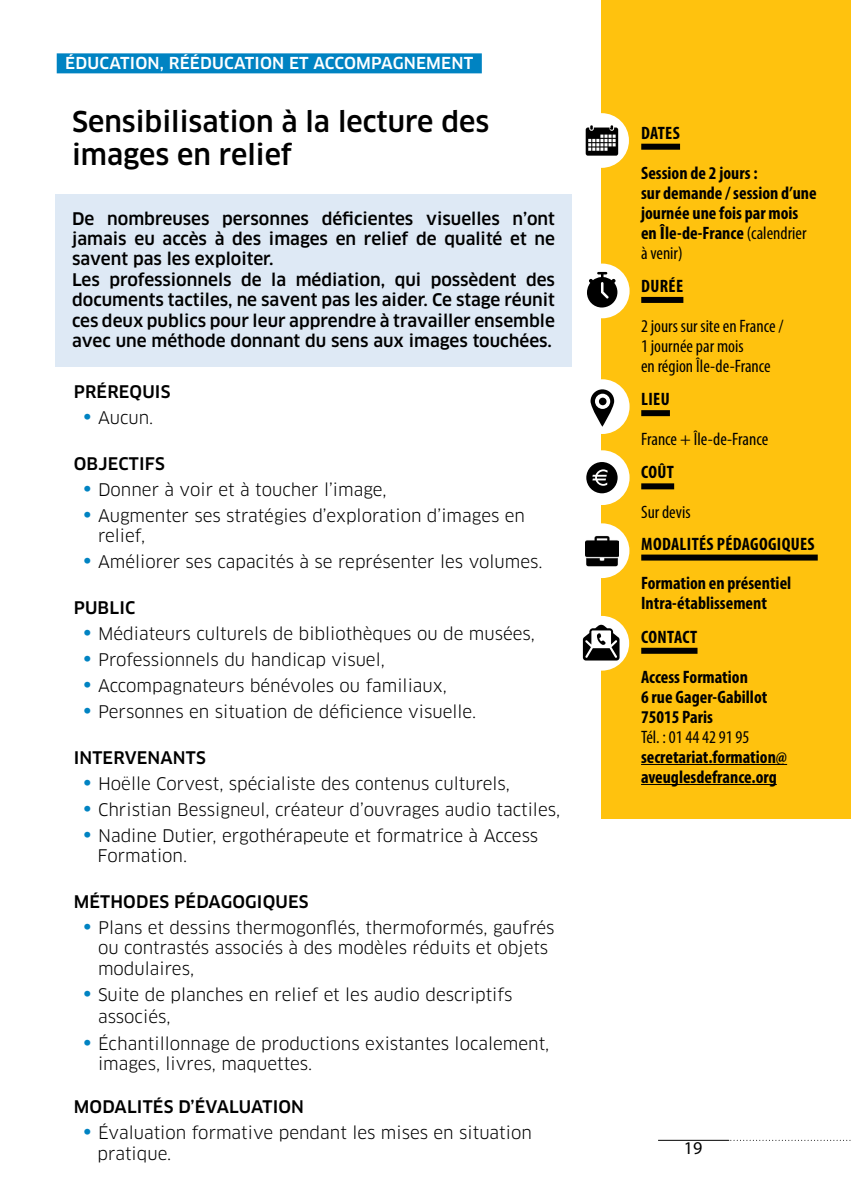
<style>
.page{position:relative;width:851px;height:1191px;background:#fff}
.page>*{position:absolute;margin:0;border:0;box-sizing:border-box;transform-origin:0 0}
.t1{font:500 28px/33.6px "Clan OT";color:#000}
.t2{font:28px/26px "Myriad Pro";color:#0083c2}
.t3{font:700 condensed 18px/20px "Myriad Pro";color:#000}
.t4{font:condensed 18px/20px "Myriad Pro";color:#000}
.t5{font:700 condensed 18px "Myriad Pro";letter-spacing:.02em;color:#000}
.t6{font:18px "Myriad Pro";color:#000}
.t7{font:17px/20.4px "Clan OT";color:#000}
.t8{font:500 17px/20.4px "Clan OT";color:#000}
.t9{font:500 16.2px "Clan OT";letter-spacing:.01em;color:#fff}
.s1{font-family:"Myriad Pro";font-size:28px;color:#0083c2}
.s2{font-stretch:normal}
.s3{font-weight:400}
</style>
<div class="page">
<div style="left:601px;top:0;width:249px;height:819px;background:#ffc20e"></div>
<hr style="left:658px;top:1139px;width:69px;height:1px;background:#000">
<svg style="left:727px;top:1139px;width:124px;height:1px"></svg>
<div style="left:57px;top:53px;width:424px;height:20px;background:#0083c2"></div>
<div style="left:574px;top:379px;width:55px;height:55px;background:#fff;border-radius:50%"></div>
<svg style="left:590px;top:389px;width:24px;height:38px"></svg>
<div style="left:574px;top:450px;width:55px;height:55px;background:#fff;border-radius:50%"></div>
<div style="left:586px;top:462px;width:31px;height:31px;background:#000;border-radius:50%"></div>
<svg style="left:592px;top:469px;width:15px;height:17px"></svg>
<div style="left:574px;top:616px;width:55px;height:54px;background:#fff;border-radius:50%"></div>
<svg style="left:582px;top:625px;width:37px;height:35px"></svg>
<div style="left:574px;top:263px;width:55px;height:55px;background:#fff;border-radius:50%"></div>
<svg style="left:587px;top:272px;width:30px;height:35px"></svg>
<div style="left:574px;top:523px;width:55px;height:55px;background:#fff;border-radius:50%"></div>
<img style="left:585px;top:535px;width:33px;height:32px">
<div style="left:55px;top:194px;width:517px;height:173px;background:#dee9f5"></div>
<div style="left:574px;top:113px;width:55px;height:55px;background:#fff;border-radius:50%"></div>
<svg style="left:585px;top:125px;width:33px;height:31px"></svg>
<div style="left:641px;top:144px;width:39px;height:6px;background:#000"></div>
<div style="left:641px;top:297px;width:42px;height:6px;background:#000"></div>
<div style="left:641px;top:410px;width:28px;height:6px;background:#000"></div>
<div style="left:641px;top:483px;width:33px;height:6px;background:#000"></div>
<div style="left:641px;top:554px;width:176px;height:6px;background:#000"></div>
<div style="left:641px;top:648px;width:56px;height:6px;background:#000"></div>
<hr style="left:641px;top:764px;width:146px;height:1px;background:#000">
<hr style="left:641px;top:784px;width:135px;height:1px;background:#000">
<p class="t9" style="left:65px;top:54px;width:409px">ÉDUCATION, RÉÉDUCATION ET ACCOMPAGNEMENT</p>
<h1 class="t1" style="left:72px;top:105px;width:418px">Sensibilisation à la lecture des images en relief</h1>
<p class="t8" style="left:72px;top:208px;width:484px">De nombreuses personnes déficientes visuelles n’ont jamais eu accès à des images en relief de qualité et ne savent pas les exploiter.<br>Les professionnels de la médiation, qui possèdent des documents tactiles, ne savent pas les aider. Ce stage réunit ces deux publics pour leur apprendre à travailler ensemble avec une méthode donnant du sens aux images touchées.</p>
<p class="t8" style="left:74px;top:382px;width:98px">PRÉREQUIS</p>
<p class="t7" style="left:84px;top:407px;width:71px"><span class="s1">•</span> Aucun.</p>
<p class="t8" style="left:74px;top:453px;width:93px">OBJECTIFS</p>
<p class="t7" style="left:84px;top:479px;width:304px"><span class="s1">•</span> Donner à voir et à toucher l’image,</p>
<h1 class="t2" style="left:84px;top:489px;width:9px;line-height:46.4px">• •</h1>
<p class="t7" style="left:98px;top:505px;width:428px">Augmenter ses stratégies d’exploration d’images en relief,</p>
<p class="t7" style="left:98px;top:552px;width:446px">Améliorer ses capacités à se représenter les volumes.</p>
<p class="t8" style="left:74px;top:597px;width:63px">PUBLIC</p>
<p class="t7" style="left:84px;top:623px;width:453px"><span class="s1">•</span> Médiateurs culturels de bibliothèques ou de musées,</p>
<h1 class="t2" style="left:84px;top:643px;width:9px;text-align:justify">• • •</h1>
<p class="t7" style="left:98px;top:646px;width:379px;line-height:26px">Professionnels du handicap visuel,<br>Accompagnateurs bénévoles ou familiaux,<br>Personnes en situation de déficience visuelle.</p>
<p class="t8" style="left:74px;top:747px;width:134px">INTERVENANTS</p>
<h1 class="t2" style="left:84px;top:767px;width:9px;text-align:justify">• • •</h1>
<p class="t7" style="left:98px;top:770px;width:463px;line-height:26px">Hoëlle Corvest, spécialiste des contenus culturels,<br>Christian Bessigneul, créateur d’ouvrages audio tactiles,<br>Nadine Dutier, ergothérapeute et formatrice à Access</p>
<p class="t7" style="left:98px;top:845px;width:91px">Formation.</p>
<p class="t8" style="left:74px;top:891px;width:236px">MÉTHODES PÉDAGOGIQUES</p>
<p class="t7" style="left:98px;top:917px;width:458px;text-indent:-14px"><span class="s1">•</span> Plans et dessins thermogonflés, thermoformés, gaufrés ou contrastés associés à des modèles réduits et objets modulaires,</p>
<h1 class="t2" style="left:84px;top:966px;width:9px;line-height:48.8px">• •</h1>
<p class="t7" style="left:98px;top:983px;width:416px;line-height:22.8px">Suite de planches en relief et les audio descriptifs associés,</p>
<p class="t7" style="left:98px;top:1033px;width:453px">Échantillonnage de productions existantes localement, images, livres, maquettes.</p>
<p class="t8" style="left:74px;top:1096px;width:232px">MODALITÉS D’ÉVALUATION</p>
<p class="t7" style="left:98px;top:1122px;width:436px;text-indent:-14px"><span class="s1">•</span> Évaluation formative pendant les mises en situation pratique.</p>
<p class="t3" style="left:641px;top:122px;width:40px">DATES</p>
<p class="t3" style="left:641px;top:162px;width:177px">Session de 2 jours :<br>sur demande / session d’une journée une fois par mois en <span class="s2">Î</span>le-de-France <span class="s3">(calendrier à venir)</span></p>
<p class="t3" style="left:641px;top:275px;width:43px">DURÉE</p>
<p class="t4" style="left:641px;top:315px;width:144px">2 jours sur site en France /<br>1 journée par mois<br>en région Île-de-France</p>
<p class="t3" style="left:641px;top:389px;width:30px">LIEU</p>
<p class="t4" style="left:641px;top:429px;width:129px">France + Île-de-France</p>
<p class="t3" style="left:641px;top:462px;width:34px">COÛT</p>
<p class="t4" style="left:641px;top:502px;width:51px">Sur devis</p>
<p class="t5" style="left:641px;top:532px;width:175px">MODALITÉS PÉDAGOGIQUES</p>
<p class="t3" style="left:641px;top:573px;width:152px">Formation en présentiel<br>Intra-établissement</p>
<p class="t3" style="left:641px;top:626px;width:58px">CONTACT</p>
<p class="t3" style="left:641px;top:666px;width:128px">Access Formation<br>6 rue Gager-Gabillot<br>75015 Paris</p>
<p class="t4" style="left:641px;top:726px;width:110px">Tél. : 01 44 42 91 95</p>
<p class="t3" style="left:641px;top:746px;width:147px">secretariat.formation@ aveuglesdefrance.org</p>
<p class="t6" style="left:683px;top:1137px;width:20px">19</p>
</div>
